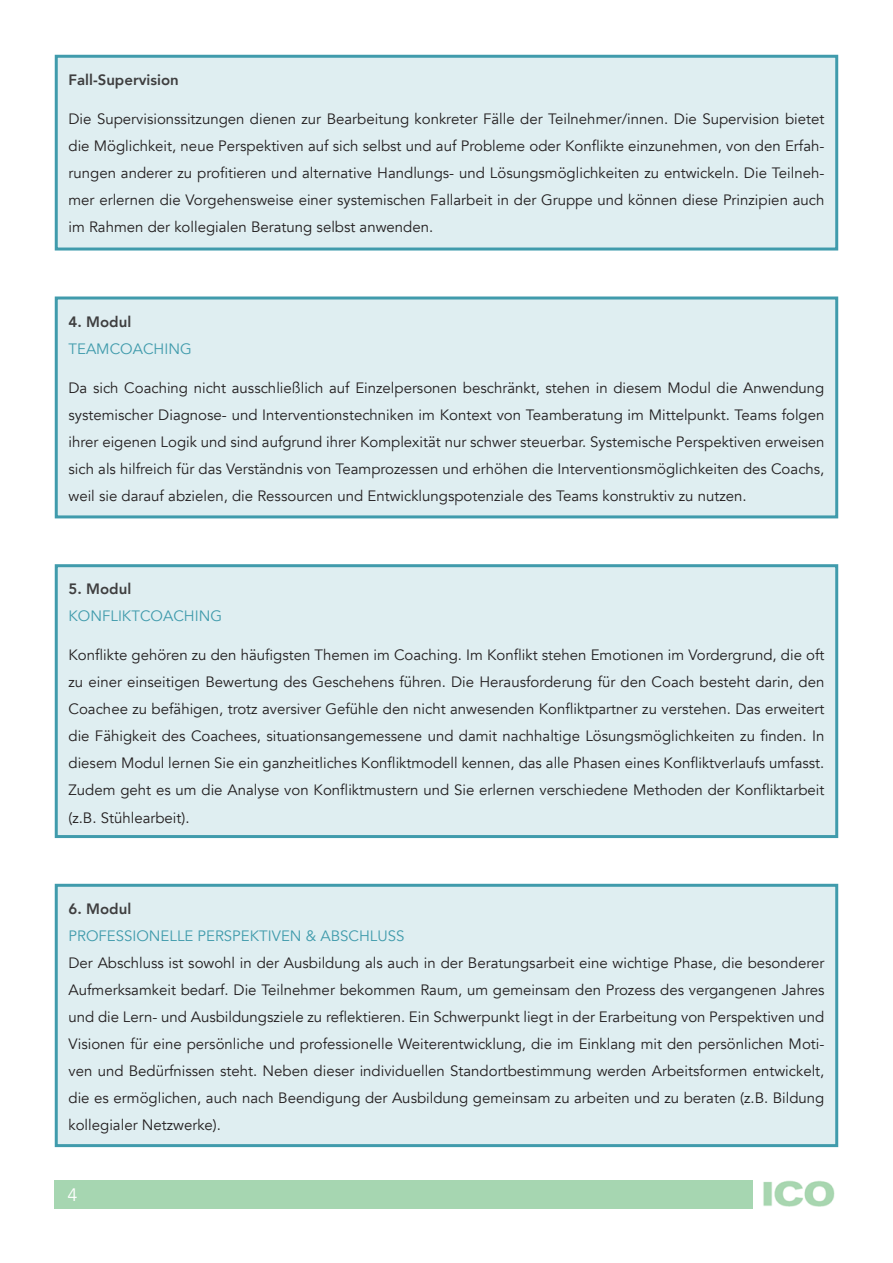
<style>
.page{position:relative;width:893px;height:1263px;background:#fff}
.page>*{position:absolute;margin:0;border:0;box-sizing:border-box;transform-origin:0 0}
.t1{font:18px "Avenir";color:#fff}
.t2{font:15px/27px "Avenir";color:#231f20;text-align:justify}
.t3{font:15px "Avenir";color:#409bac}
.t4{font:800 15px "Avenir";color:#3e3e3f}
</style>
<div class="page">
<div style="left:54px;top:1180px;width:699px;height:29px;background:#a6d6b1"></div>
<img style="left:763px;top:1180px;width:72px;height:27px">
<div style="left:56px;top:56px;width:781px;height:193px;background:#dfeef1"></div>
<div style="left:55px;top:55px;width:783px;height:195px;border:3px solid #409bac"></div>
<div style="left:56px;top:298px;width:781px;height:219px;background:#dfeef1"></div>
<div style="left:55px;top:296px;width:783px;height:222px;border:3px solid #409bac"></div>
<div style="left:56px;top:566px;width:781px;height:270px;background:#dfeef1"></div>
<div style="left:55px;top:564px;width:783px;height:274px;border:3px solid #409bac"></div>
<div style="left:56px;top:885px;width:781px;height:260px;background:#dfeef1"></div>
<div style="left:55px;top:884px;width:783px;height:263px;border:3px solid #409bac"></div>
<p class="t4" style="left:69px;top:68px;width:112px">Fall-Supervision</p>
<p class="t2" style="left:69px;top:106px;width:757px">Die Supervisionssitzungen dienen zur Bearbeitung konkreter Fälle der Teilnehmer/innen. Die Supervision bietet die Möglichkeit, neue Perspektiven auf sich selbst und auf Probleme oder Konflikte einzunehmen, von den Erfah&shy;rungen anderer zu profitieren und alternative Handlungs- und Lösungsmöglichkeiten zu entwickeln. Die Teilneh&shy;mer erlernen die Vorgehensweise einer systemischen Fallarbeit in der Gruppe und können diese Prinzipien auch im Rahmen der kollegialen Beratung selbst anwenden.</p>
<p class="t4" style="left:69px;top:310px;width:64px">4. Modul</p>
<p class="t3" style="left:69px;top:339px;width:125px">TEAMCOACHING</p>
<p class="t2" style="left:69px;top:374px;width:757px">Da sich Coaching nicht ausschließlich auf Einzelpersonen beschränkt, stehen in diesem Modul die Anwendung systemischer Diagnose- und Interventionstechniken im Kontext von Teamberatung im Mittelpunkt. Teams folgen ihrer eigenen Logik und sind aufgrund ihrer Komplexität nur schwer steuerbar. Systemische Perspektiven erweisen sich als hilfreich für das Verständnis von Teamprozessen und erhöhen die Interventionsmöglichkeiten des Coachs, weil sie darauf abzielen, die Ressourcen und Entwicklungspotenziale des Teams konstruktiv zu nutzen.</p>
<p class="t4" style="left:69px;top:578px;width:64px">5. Modul</p>
<p class="t3" style="left:69px;top:607px;width:155px">KONFLIKTCOACHING</p>
<p class="t2" style="left:69px;top:642px;width:757px">Konflikte gehören zu den häufigsten Themen im Coaching. Im Konflikt stehen Emotionen im Vordergrund, die oft zu einer einseitigen Bewertung des Geschehens führen. Die Herausforderung für den Coach besteht darin, den Coachee zu befähigen, trotz aversiver Gefühle den nicht anwesenden Konfliktpartner zu verstehen. Das erweitert die Fähigkeit des Coachees, situationsangemessene und damit nachhaltige Lösungsmöglichkeiten zu finden. In diesem Modul lernen Sie ein ganzheitliches Konfliktmodell kennen, das alle Phasen eines Konfliktverlaufs umfasst.<br>Zudem geht es um die Analyse von Konfliktmustern und Sie erlernen verschiedene Methoden der Konfliktarbeit (z.B. Stühlearbeit).</p>
<p class="t4" style="left:69px;top:897px;width:64px">6. Modul</p>
<p class="t3" style="left:69px;top:927px;width:337px">PROFESSIONELLE PERSPEKTIVEN &amp; ABSCHLUSS</p>
<p class="t2" style="left:69px;top:950px;width:757px">Der Abschluss ist sowohl in der Ausbildung als auch in der Beratungsarbeit eine wichtige Phase, die besonderer Aufmerksamkeit bedarf. Die Teilnehmer bekommen Raum, um gemeinsam den Prozess des vergangenen Jahres und die Lern- und Ausbildungsziele zu reflektieren. Ein Schwerpunkt liegt in der Erarbeitung von Perspektiven und Visionen für eine persönliche und professionelle Weiterentwicklung, die im Einklang mit den persönlichen Moti&shy;ven und Bedürfnissen steht. Neben dieser individuellen Standortbestimmung werden Arbeitsformen entwickelt, die es ermöglichen, auch nach Beendigung der Ausbildung gemeinsam zu arbeiten und zu beraten (z.B. Bildung kollegialer Netzwerke).</p>
<p class="t1" style="left:67px;top:1183px;width:12px">4</p>
</div>
